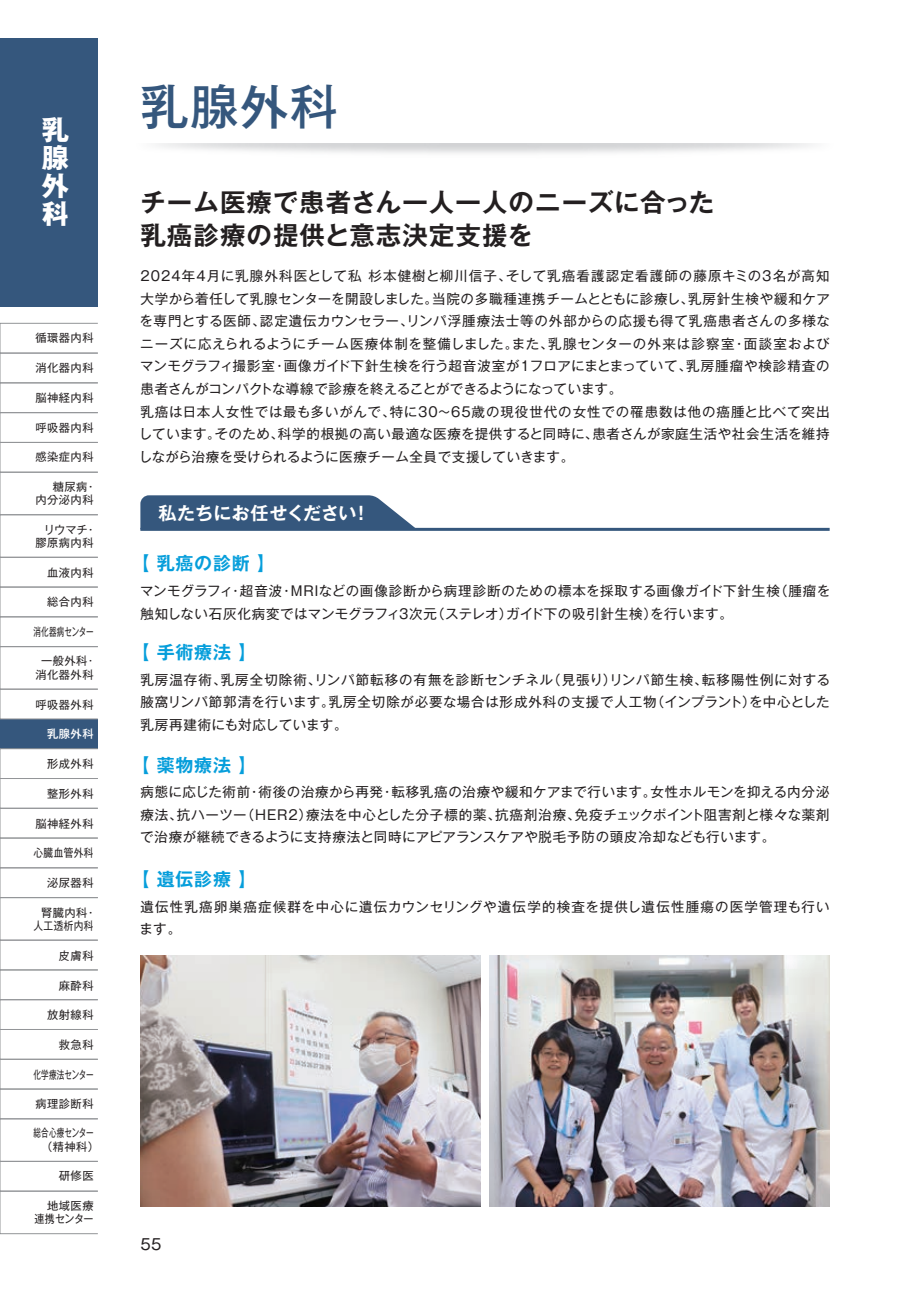
<style>
.page{position:relative;width:919px;height:1289px;background:#fff}
.page>*{position:absolute;margin:0;border:0;box-sizing:border-box;transform-origin:0 0}
.t1{font:500 48px "Gothic MB101 Pr 6 N";color:#35577d}
.t2{font:700 27px/28px "Gothic MB101 Pr 6 N";color:#fff;text-align:justify}
.t3{font:700 25.5px/33px "Gothic MB101 Pr 6 N De";letter-spacing:.04em;color:#231f20}
.t4{font:700 18px "Gothic MB101 Pr 6 N De";letter-spacing:.04em;color:#069edb}
.t5{font:700 18px "Gothic MB101 Pr 6 N De";letter-spacing:.01em;color:#fff}
.t6{font:15px "Gothic MB101 Pr 6 N";color:#231f20}
.t7{font:13.5px/22.5px "Gothic MB101 Pr 6 N";letter-spacing:.05em;color:#231f20}
.t8{font:13.5px/22.5px "Gothic MB101 Pr 6 N";letter-spacing:.09em;color:#231f20}
.t9{font:11.25px/13.5px "Gothic MB101 Pr 6 N";letter-spacing:.04em;color:#231f20;text-align:right}
.t10{font:11.25px "Gothic MB101 Pr 6 N";letter-spacing:.015em;color:#231f20;scale:.67 1}
.t11{font:11.25px/13.5px "Gothic MB101 Pr 6 N";letter-spacing:.04em;color:#231f20;scale:.67 1}
.t12{font:11.25px "Gothic MB101 Pr 6 N";letter-spacing:.04em;color:#231f20;scale:.86 1}
.t13{font:500 11.25px "Gothic MB101 Pr 6 N";color:#fff}
</style>
<div class="page">
<div style="left:0;top:38px;width:98px;height:268px;background:#35577d"></div>
<div style="left:0;top:382px;width:98px;height:31px;border:1px solid #939598"></div>
<div style="left:0;top:412px;width:98px;height:30px;border:1px solid #939598"></div>
<div style="left:0;top:323px;width:98px;height:30px;border:1px solid #939598"></div>
<div style="left:0;top:353px;width:98px;height:30px;border:1px solid #939598"></div>
<div style="left:0;top:442px;width:98px;height:30px;border:1px solid #939598"></div>
<div style="left:0;top:719px;width:98px;height:29px;background:#35577d"></div>
<div style="left:0;top:748px;width:98px;height:30px;border:1px solid #939598"></div>
<div style="left:0;top:778px;width:98px;height:30px;border:1px solid #939598"></div>
<div style="left:0;top:808px;width:98px;height:30px;border:1px solid #939598"></div>
<div style="left:0;top:837px;width:98px;height:31px;border:1px solid #939598"></div>
<div style="left:0;top:939px;width:98px;height:31px;border:1px solid #939598"></div>
<div style="left:0;top:969px;width:98px;height:30px;border:1px solid #939598"></div>
<div style="left:0;top:999px;width:98px;height:30px;border:1px solid #939598"></div>
<div style="left:0;top:1029px;width:98px;height:30px;border:1px solid #939598"></div>
<div style="left:0;top:1059px;width:98px;height:30px;border:1px solid #939598"></div>
<div style="left:0;top:1088px;width:98px;height:30px;border:1px solid #939598"></div>
<div style="left:0;top:1161px;width:98px;height:30px;border:1px solid #939598"></div>
<div style="left:0;top:587px;width:98px;height:30px;border:1px solid #939598"></div>
<div style="left:0;top:557px;width:98px;height:30px;border:1px solid #939598"></div>
<div style="left:0;top:616px;width:98px;height:30px;border:1px solid #939598"></div>
<div style="left:0;top:689px;width:98px;height:30px;border:1px solid #939598"></div>
<div style="left:0;top:867px;width:98px;height:30px;border:1px solid #939598"></div>
<div style="left:0;top:646px;width:98px;height:43px;border:1px solid #939598"></div>
<div style="left:0;top:897px;width:98px;height:43px;border:1px solid #939598"></div>
<div style="left:0;top:1118px;width:98px;height:43px;border:1px solid #939598"></div>
<div style="left:0;top:1190px;width:98px;height:43px;border:1px solid #939598"></div>
<div style="left:0;top:472px;width:98px;height:43px;border:1px solid #939598"></div>
<img style="left:140px;top:955px;width:340px;height:250px">
<img style="left:489px;top:955px;width:340px;height:250px">
<hr style="left:140px;top:528px;width:689px;height:3px;background:#35577d">
<svg style="left:140px;top:495px;width:277px;height:34px;background:#476688"></svg>
<h2 class="t2" style="left:42px;top:115px;width:28px">乳腺外科</h2>
<p class="t9" style="left:35px;top:330px;width:60px">循環器内科</p>
<p class="t9" style="left:35px;top:360px;width:60px">消化器内科</p>
<p class="t9" style="left:35px;top:390px;width:60px">脳神経内科</p>
<p class="t9" style="left:35px;top:420px;width:60px">呼吸器内科</p>
<p class="t9" style="left:35px;top:449px;width:60px">感染症内科</p>
<p class="t9" style="left:35px;top:479px;width:62px">糖尿病・<br>内分泌内科</p>
<p class="t9" style="left:35px;top:522px;width:62px">リウマチ・膠原病内科</p>
<p class="t9" style="left:47px;top:565px;width:48px">血液内科</p>
<p class="t9" style="left:47px;top:594px;width:48px">総合内科</p>
<p class="t10" style="left:33px;top:622px;width:91px">消化器病センター</p>
<p class="t9" style="left:35px;top:653px;width:60px;text-align:center">一般外科･消化器外科</p>
<p class="t9" style="left:35px;top:696px;width:60px">呼吸器外科</p>
<p class="t13" style="left:47px;top:724px;width:48px">乳腺外科</p>
<p class="t9" style="left:47px;top:755px;width:48px">形成外科</p>
<p class="t9" style="left:47px;top:785px;width:48px">整形外科</p>
<p class="t9" style="left:35px;top:816px;width:60px">脳神経外科</p>
<p class="t12" style="left:34px;top:843px;width:71px">心臓血管外科</p>
<p class="t9" style="left:47px;top:875px;width:48px">泌尿器科</p>
<p class="t9" style="left:34px;top:904px;width:64px">腎臓内科・人工透析内科</p>
<p class="t9" style="left:59px;top:948px;width:36px">皮膚科</p>
<p class="t9" style="left:59px;top:977px;width:36px">麻酔科</p>
<p class="t9" style="left:47px;top:1007px;width:48px">放射線科</p>
<p class="t9" style="left:59px;top:1036px;width:36px">救急科</p>
<p class="t10" style="left:33px;top:1065px;width:91px">化学療法センター</p>
<p class="t9" style="left:35px;top:1096px;width:60px">病理診断科</p>
<p class="t11" style="left:41px;top:1125px;width:88px;text-indent:-8px">総合心療センター（精神科）</p>
<p class="t9" style="left:59px;top:1168px;width:36px">研修医</p>
<p class="t9" style="left:34px;top:1197px;width:61px">地域医療<br>連携センター</p>
<h1 class="t1" style="left:140px;top:67px;width:199px">乳腺外科</h1>
<h3 class="t3" style="left:140px;top:185px;width:575px">チーム医療で患者さん一人一人のニーズに合った乳癌診療の提供と意志決定支援を</h3>
<p class="t7" style="left:139px;top:264px;width:692px">2024年4月に乳腺外科医として私 杉本健樹と柳川信子、そして乳癌看護認定看護師の藤原キミの3名が高知大学から着任して乳腺センターを開設しました。当院の多職種連携チームとともに診療し、乳房針生検や緩和ケアを専門とする医師、認定遺伝カウンセラー、リンパ浮腫療法士等の外部からの応援も得て乳癌患者さんの多様なニーズに応えられるようにチーム医療体制を整備しました。また、乳腺センターの外来は診察室・面談室およびマンモグラフィ撮影室・画像ガイド下針生検を行う超音波室が1フロアにまとまっていて、乳房腫瘤や検診精査の患者さんがコンパクトな導線で診療を終えることができるようになっています。<br>乳癌は日本人女性では最も多いがんで、特に30～65歳の現役世代の女性での罹患数は他の癌腫と比べて突出しています。そのため、科学的根拠の高い最適な医療を提供すると同時に、患者さんが家庭生活や社会生活を維持しながら治療を受けられるように医療チーム全員で支援していきます。</p>
<h3 class="t5" style="left:158px;top:498px;width:213px">私たちにお任せください！</h3>
<h3 class="t4" style="left:131px;top:548px;width:145px">【 乳癌の診断 】</h3>
<p class="t7" style="left:140px;top:578px;width:691px">マンモグラフィ・超音波・MRIなどの画像診断から病理診断のための標本を採取する画像ガイド下針生検（腫瘤を触知しない石灰化病変ではマンモグラフィ3次元（ステレオ）ガイド下の吸引針生検）を行います。</p>
<h3 class="t4" style="left:131px;top:637px;width:127px">【 手術療法 】</h3>
<p class="t7" style="left:140px;top:667px;width:691px;text-align:justify">乳房温存術、乳房全切除術、リンパ節転移の有無を診断センチネル（見張り）リンパ節生検、転移陽性例に対する腋窩リンパ節郭清を行います。乳房全切除が必要な場合は形成外科の支援で人工物（インプラント）を中心とした乳房再建術にも対応しています。</p>
<h3 class="t4" style="left:131px;top:749px;width:127px">【 薬物療法 】</h3>
<p class="t7" style="left:140px;top:780px;width:691px;text-align:justify">病態に応じた術前・術後の治療から再発・転移乳癌の治療や緩和ケアまで行います。女性ホルモンを抑える内分泌療法、抗ハーツー（HER2）療法を中心とした分子標的薬、抗癌剤治療、免疫チェックポイント阻害剤と様々な薬剤で治療が継続できるように支持療法と同時にアピアランスケアや脱毛予防の頭皮冷却なども行います。</p>
<h3 class="t4" style="left:131px;top:864px;width:127px">【 遺伝診療 】</h3>
<p class="t8" style="left:139px;top:894px;width:691px">遺伝性乳癌卵巣癌症候群を中心に遺伝カウンセリングや遺伝学的検査を提供し遺伝性腫瘍の医学管理も行います。</p>
<p class="t6" style="left:140px;top:1232px;width:23px">55</p>
</div>
